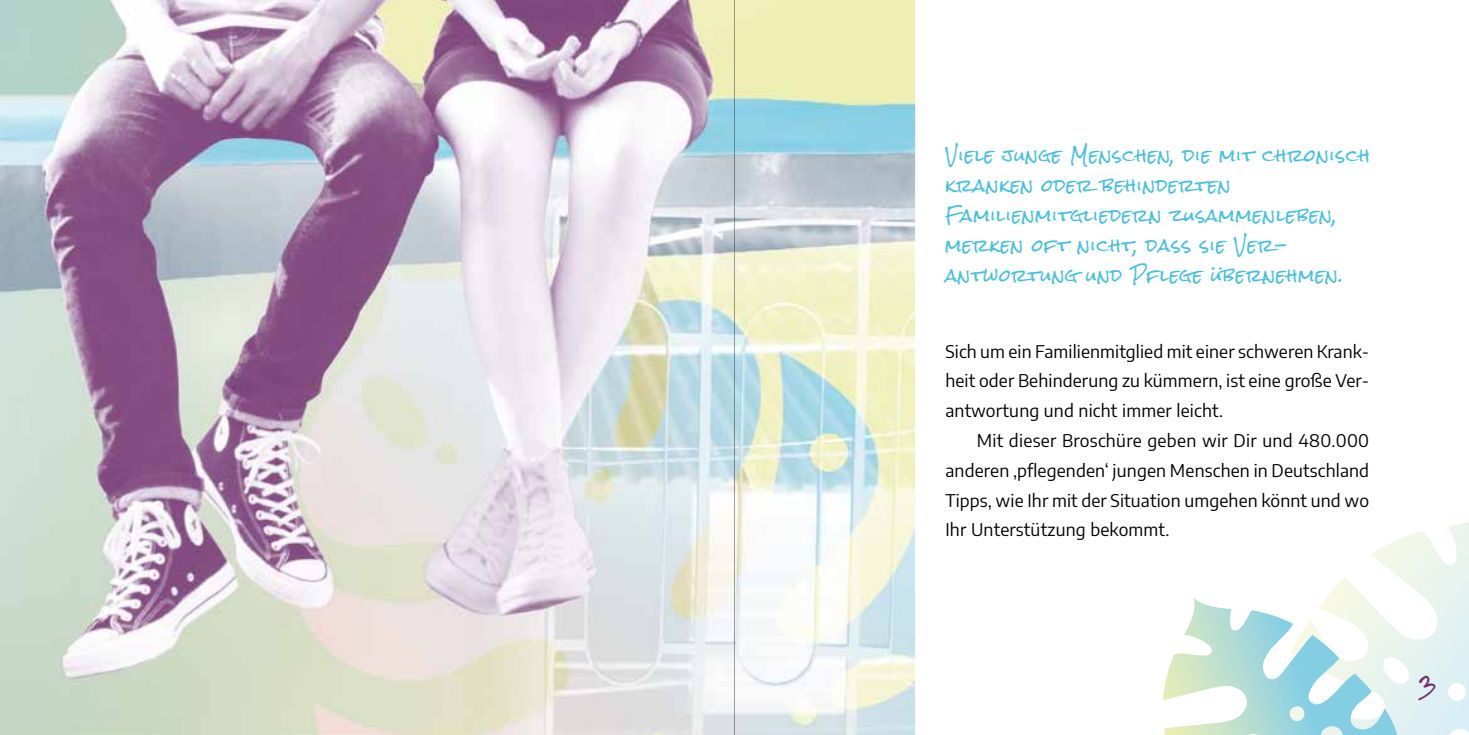
<style>
.page{position:relative;width:1469px;height:735px;background:#fff}
.page>*{position:absolute;margin:0;border:0;box-sizing:border-box;transform-origin:0 0}
.t1{font:20.12px "Rock Salt";color:#6e316e}
.t2{font:17.5px/29.8px "Encode Sans";letter-spacing:.01em;color:#000;text-align:justify}
.t3{font:16.62px/29.8px "Rock Salt";letter-spacing:.05em;color:#45bfe0}
</style>
<div class="page">
<svg style="left:1163px;top:522px;width:305px;height:212px"></svg>
<img style="left:0;top:0;width:915px;height:734px">
<img style="left:734px;top:0;width:1px;height:734px">
<p class="t3" style="left:945px;top:142px;width:426px">Viele junge Menschen, die mit chronisch kranken oder behinderten Familienmitgliedern zusammenleben, merken oft nicht, dass sie Ver&shy;antwortung und Pflege übernehmen.</p>
<p class="t2" style="left:945px;top:335px;width:425px">Sich um ein Familienmitglied mit einer schweren Krank&shy;heit oder Behinderung zu kümmern, ist eine große Ver&shy;antwortung und nicht immer leicht.</p>
<p class="t2" style="left:945px;top:424px;width:425px;text-indent:31px">Mit dieser Broschüre geben wir Dir und 480.000 anderen ‚pflegenden‘ jungen Menschen in Deutschland Tipps, wie Ihr mit der Situation umgehen könnt und wo Ihr Unterstützung bekommt.</p>
<p class="t1" style="left:1418px;top:675px;width:20px">3</p>
</div>
